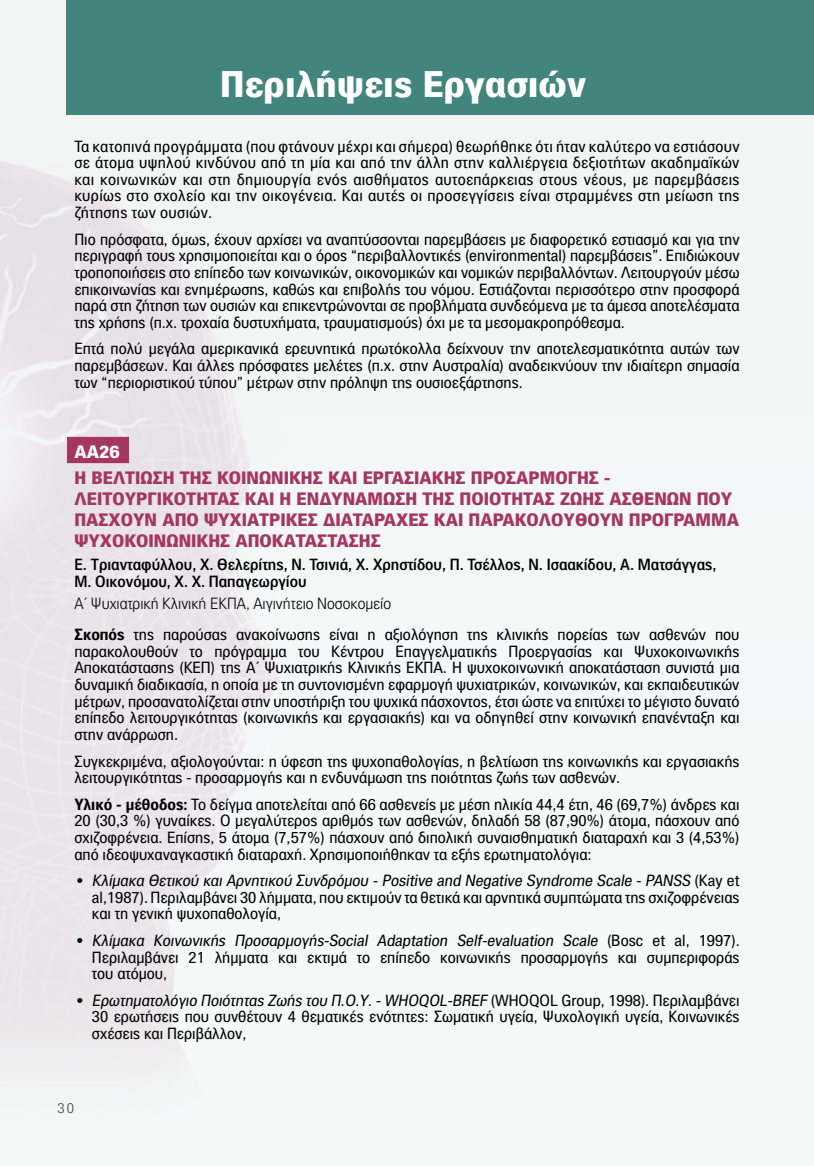
<style>
.page{position:relative;width:814px;height:1166px;background:#f5f8f8}
.page>*{position:absolute;margin:0;border:0;box-sizing:border-box;transform-origin:0 0}
.t1{font:900 36.05px "PF Paperback";color:#fff}
.t2{font:900 17.5px/21px "PF Paperback";color:#a53662}
.t3{font:900 17.5px "PF Paperback";color:#fff}
.t4{font:15.75px/16.6px "PF Paperback";color:#000;text-align:justify}
.t5{font:500 15.75px/17.5px "PF Paperback";color:#000}
.t6{font:300 14px "PF Paperback";color:#414042}
.s1{font-weight:300}
.s2{font-weight:700}
.s3{font-style:italic}
</style>
<div class="page">
<img style="left:0;top:108px;width:282px;height:953px">
<div style="left:67px;top:0;width:747px;height:115px;background:#41857d"></div>
<div style="left:67px;top:437px;width:62px;height:26px;background:#a53662"></div>
<h1 class="t1" style="left:220px;top:62px;width:368px">Περιλήψεις Εργασιών</h1>
<p class="t4" style="left:74px;top:137px;width:666px">Τα κατοπινά προγράμματα (που φτάνουν μέχρι και σήμερα) θεωρήθηκε ότι ήταν καλύτερο να εστιάσουν σε άτομα υψηλού κινδύνου από τη μία και από την άλλη στην καλλιέργεια δεξιοτήτων ακαδημαϊκών και κοινωνικών και στη δημιουργία ενός αισθήματος αυτοεπάρκειας στους νέους, με παρεμβάσεις κυρίως στο σχολείο και την οικογένεια. Και αυτές οι προσεγγίσεις είναι στραμμένες στη μείωση της ζήτησης των ουσιών.</p>
<p class="t4" style="left:74px;top:230px;width:666px">Πιο πρόσφατα, όμως, έχουν αρχίσει να αναπτύσσονται παρεμβάσεις με διαφορετικό εστιασμό και για την περιγραφή τους χρησιμοποιείται και ο όρος “περιβαλλοντικές (environmental) παρεμβάσεις”. Επιδιώκουν τροποποιήσεις στο επίπεδο των κοινωνικών, οικονομικών και νομικών περιβαλλόντων. Λειτουργούν μέσω επικοινωνίας και ενημέρωσης, καθώς και επιβολής του νόμου. Εστιάζονται περισσότερο στην προσφορά παρά στη ζήτηση των ουσιών και επικεντρώνονται σε προβλήματα συνδεόμενα με τα άμεσα αποτελέσματα της χρήσης (π.χ. τροχαία δυστυχήματα, τραυματισμούς) όχι με τα μεσομακροπρόθεσμα.</p>
<p class="t4" style="left:74px;top:340px;width:666px">Επτά πολύ μεγάλα αμερικανικά ερευνητικά πρωτόκολλα δείχνουν την αποτελεσματικότητα αυτών των παρεμβάσεων. Και άλλες πρόσφατες μελέτες (π.χ. στην Αυστραλία) αναδεικνύουν την ιδιαίτερη σημασία των “περιοριστικού τύπου” μέτρων στην πρόληψη της ουσιοεξάρτησης.</p>
<p class="t3" style="left:74px;top:441px;width:47px">ΑΑ26</p>
<p class="t2" style="left:74px;top:467px;width:666px">Η ΒΕΛΤΙΩΣΗ ΤΗΣ ΚΟΙΝΩΝΙΚΗΣ ΚΑΙ ΕΡΓΑΣΙΑΚΗΣ ΠΡΟΣΑΡΜΟΓΗΣ - ΛΕΙΤΟΥΡΓΙΚΟΤΗΤΑΣ ΚΑΙ Η ΕΝΔΥΝΑΜΩΣΗ ΤΗΣ ΠΟΙΟΤΗΤΑΣ ΖΩΗΣ ΑΣΘΕΝΩΝ ΠΟΥ ΠΑΣΧΟΥΝ ΑΠΟ ΨΥΧΙΑΤΡΙΚΕΣ ΔΙΑΤΑΡΑΧΕΣ ΚΑΙ ΠΑΡΑΚΟΛΟΥΘΟΥΝ ΠΡΟΓΡΑΜΜΑ ΨΥΧΟΚΟΙΝΩΝΙΚΗΣ ΑΠΟΚΑΤΑΣΤΑΣΗΣ</p>
<p class="t5" style="left:74px;top:555px;width:643px">Ε. Tριανταφύλλου, Χ. Θελερίτης, Ν. Τσινιά, Χ. Χρηστίδου, Π. Τσέλλος, Ν. Ισαακίδου, Α. Ματσάγγας,<br>Μ. Οικονόμου, Χ. Χ. Παπαγεωργίου</p>
<p class="t4" style="left:74px;top:587px;width:666px;line-height:31.5px"><span class="s1">Α΄ Ψυχιατρική Κλινική ΕΚΠΑ, Αιγινήτειο Νοσοκομείο<br></span><span class="s2">Σκοπός</span> της παρούσας ανακοίνωσης είναι η αξιολόγηση της κλινικής πορείας των ασθενών που</p>
<p class="t4" style="left:74px;top:642px;width:666px">παρακολουθούν το πρόγραμμα του Κέντρου Επαγγελματικής Προεργασίας και Ψυχοκοινωνικής Αποκατάστασης (ΚΕΠ) της Α΄ Ψυχιατρικής Κλινικής ΕΚΠΑ. Η ψυχοκοινωνική αποκατάσταση συνιστά μια δυναμική διαδικασία, η οποία με τη συντονισμένη εφαρμογή ψυχιατρικών, κοινωνικών, και εκπαιδευτικών μέτρων, προσανατολίζεται στην υποστήριξη του ψυχικά πάσχοντος, έτσι ώστε να επιτύχει το μέγιστο δυνατό επίπεδο λειτουργικότητας (κοινωνικής και εργασιακής) και να οδηγηθεί στην κοινωνική επανένταξη και στην ανάρρωση.</p>
<p class="t4" style="left:74px;top:752px;width:666px">Συγκεκριμένα, αξιολογούνται: η ύφεση της ψυχοπαθολογίας, η βελτίωση της κοινωνικής και εργασιακής λειτουργικότητας - προσαρμογής και η ενδυνάμωση της ποιότητας ζωής των ασθενών.</p>
<p class="t4" style="left:74px;top:795px;width:666px"><span class="s2">Υλικό - μέθοδος:</span> Το δείγμα αποτελείται από 66 ασθενείς με μέση ηλικία 44,4 έτη, 46 (69,7%) άνδρες και 20 (30,3 %) γυναίκες. Ο μεγαλύτερος αριθμός των ασθενών, δηλαδή 58 (87,90%) άτομα, πάσχουν από σχιζοφρένεια. Επίσης, 5 άτομα (7,57%) πάσχουν από διπολική συναισθηματική διαταραχή και 3 (4,53%) από ιδεοψυχαναγκαστική διαταραχή. Χρησιμοποιήθηκαν τα εξής ερωτηματολόγια:</p>
<p class="t4" style="left:92px;top:872px;width:649px;text-indent:-16px">• <span class="s3">Κλίμακα Θετικού και Αρνητικού Συνδρόμου - Positive and Negative Syndrome Scale - PANSS</span> ( K a y e t al,1987). Περιλαμβάνει 30 λήμματα, που εκτιμούν τα θετικά και αρνητικά συμπτώματα της σχιζοφρένειας και τη γενική ψυχοπαθολογία,</p>
<p class="t4" style="left:92px;top:931px;width:649px;text-indent:-16px">• <span class="s3">Κλίμακα Κοινωνικής Προσαρμογής-Social Adaptation Self-evaluation Scale</span> ( B o s c e t a l , 1 9 9 7 ) .<br>Περιλαμβάνει 21 λήμματα και εκτιμά το επίπεδο κοινωνικής προσαρμογής και συμπεριφοράς του ατόμου,</p>
<p class="t4" style="left:92px;top:991px;width:649px;text-indent:-16px">• <span class="s3">Ερωτηματολόγιο Ποιότητας Ζωής του Π.Ο.Υ.-WHOQOL-BREF</span> (W H O Q O L G ro u p , 1 9 9 8 ) . Π ε ρ ι λ α μ β άν ε ι 30 ερωτήσεις που συνθέτουν 4 θεματικές ενότητες: Σωματική υγεία, Ψυχολογική υγεία, Κοινωνικές σχέσεις και Περιβάλλον,</p>
<p class="t6" style="left:58px;top:1099px;width:18px">30</p>
</div>
